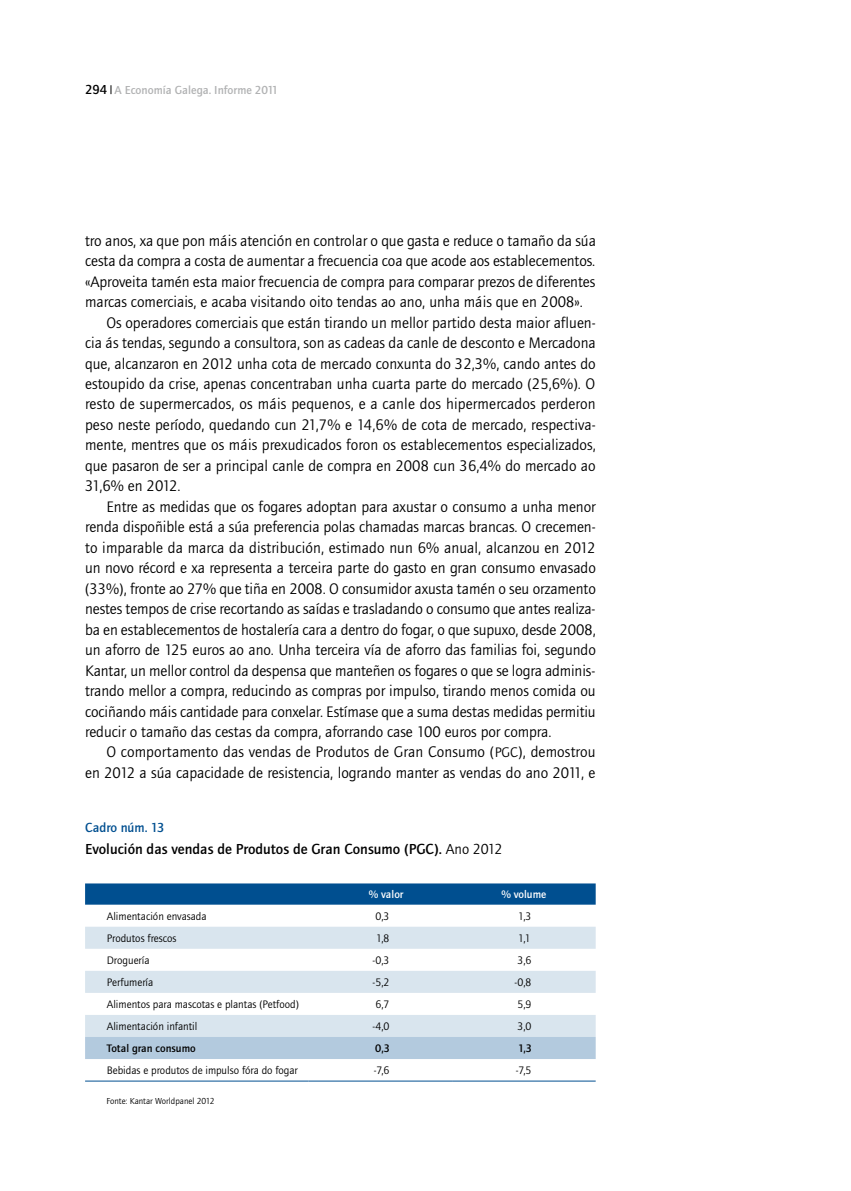
<style>
.page{position:relative;width:851px;height:1191px;background:#fff}
.page>*{position:absolute;margin:0;border:0;box-sizing:border-box;transform-origin:0 0}
.t1{font:15.75px "Foundry Journal";color:#000}
.t2{font:500 15px "Foundry Journal";color:#000}
.t3{font:500 13.5px "Foundry Journal";color:#004f90}
.t4{font:500 12px "Foundry Journal";color:#b1b2b3}
.t5{font:11.25px "Foundry Journal";color:#000}
.t6{font:500 11.25px "Foundry Journal";color:#000}
.t7{font:500 11.25px "Foundry Journal";color:#fff}
.t8{font:9px "Foundry Journal";color:#000}
.s1{font-size:13.5px;color:#000}
.s2{font-size:14.25px}
.s3{font-weight:400}
</style>
<div class="page">
<div style="left:85px;top:883px;width:510px;height:21px;background:#004f90"></div>
<svg style="left:85px;top:926px;width:510px;height:111px;fill:#d9e5ee"></svg>
<div style="left:85px;top:1037px;width:510px;height:22px;background:#b3cade"></div>
<hr style="left:85px;top:1080px;width:223px;height:1px;background:#004f90">
<hr style="left:308px;top:1080px;width:144px;height:1px;background:#004f90">
<hr style="left:452px;top:1080px;width:143px;height:1px;background:#004f90">
<p class="t4" style="left:85px;top:83px;width:195px"><span class="s1">294</span> A Economía Galega. Informe 2011</p>
<p class="t1" style="left:85px;top:232px;width:512px">tro anos, xa que pon máis atención en controlar o que gasta e reduce o tamaño da súa</p>
<p class="t1" style="left:85px;top:252px;width:511px">cesta da compra a costa de aumentar a frecuencia coa que acode aos establecementos.</p>
<p class="t1" style="left:85px;top:273px;width:511px">«Aproveita tamén esta maior frecuencia de compra para comparar prezos de diferentes</p>
<p class="t1" style="left:85px;top:293px;width:499px">marcas comerciais, e acaba visitando oito tendas ao ano, unha máis que en 2008».</p>
<p class="t1" style="left:106px;top:314px;width:490px">Os operadores comerciais que están tirando un mellor partido desta maior afluen-</p>
<p class="t1" style="left:85px;top:334px;width:512px">cia ás tendas, segundo a consultora, son as cadeas da canle de desconto e Mercadona</p>
<p class="t1" style="left:85px;top:355px;width:512px">que, alcanzaron en 2012 unha cota de mercado conxunta do 32,3%, cando antes do</p>
<p class="t1" style="left:85px;top:375px;width:511px">estoupido da crise, apenas concentraban unha cuarta parte do mercado (25,6%). O</p>
<p class="t1" style="left:85px;top:396px;width:512px">resto de supermercados, os máis pequenos, e a canle dos hipermercados perderon</p>
<p class="t1" style="left:85px;top:416px;width:512px">peso neste período, quedando cun 21,7% e 14,6% de cota de mercado, respectiva-</p>
<p class="t1" style="left:85px;top:436px;width:512px">mente, mentres que os máis prexudicados foron os establecementos especializados,</p>
<p class="t1" style="left:85px;top:457px;width:512px">que pasaron de ser a principal canle de compra en 2008 cun 36,4% do mercado ao</p>
<p class="t1" style="left:85px;top:477px;width:97px">31,6% en 2012.</p>
<p class="t1" style="left:106px;top:498px;width:491px">Entre as medidas que os fogares adoptan para axustar o consumo a unha menor</p>
<p class="t1" style="left:85px;top:518px;width:512px">renda dispoñible está a súa preferencia polas chamadas marcas brancas. O crecemen-</p>
<p class="t1" style="left:85px;top:539px;width:512px">to imparable da marca da distribución, estimado nun 6% anual, alcanzou en 2012</p>
<p class="t1" style="left:85px;top:559px;width:512px">un novo récord e xa representa a terceira parte do gasto en gran consumo envasado</p>
<p class="t1" style="left:85px;top:580px;width:512px">(33%), fronte ao 27% que tiña en 2008. O consumidor axusta tamén o seu orzamento</p>
<p class="t1" style="left:85px;top:600px;width:512px">nestes tempos de crise recortando as saídas e trasladando o consumo que antes realiza-</p>
<p class="t1" style="left:85px;top:621px;width:512px">ba en establecementos de hostalería cara a dentro do fogar, o que supuxo, desde 2008,</p>
<p class="t1" style="left:85px;top:641px;width:512px">un aforro de 125 euros ao ano. Unha terceira vía de aforro das familias foi, segundo</p>
<p class="t1" style="left:85px;top:661px;width:511px">Kantar, un mellor control da despensa que manteñen os fogares o que se logra adminis-</p>
<p class="t1" style="left:85px;top:682px;width:512px">trando mellor a compra, reducindo as compras por impulso, tirando menos comida ou</p>
<p class="t1" style="left:85px;top:702px;width:512px">cociñando máis cantidade para conxelar. Estímase que a suma destas medidas permitiu</p>
<p class="t1" style="left:85px;top:723px;width:467px">reducir o tamaño das cestas da compra, aforrando case 100 euros por compra.</p>
<p class="t1" style="left:106px;top:743px;width:490px">O comportamento das vendas de Produtos de Gran Consumo (<span class="s2">pgc</span>), demostrou</p>
<p class="t1" style="left:85px;top:764px;width:512px">en 2012 a súa capacidade de resistencia, logrando manter as vendas do ano 2011, e</p>
<p class="t3" style="left:85px;top:820px;width:81px">Cadro núm. 13</p>
<p class="t2" style="left:85px;top:840px;width:419px">Evolución das vendas de Produtos de Gran Consumo (PGC). <span class="s3">Ano 2012</span></p>
<p class="t7" style="left:368px;top:888px;width:36px">% valor</p>
<p class="t7" style="left:501px;top:888px;width:46px">% volume</p>
<p class="t5" style="left:107px;top:910px;width:101px">Alimentación envasada</p>
<p class="t5" style="left:375px;top:910px;width:16px">0,3</p>
<p class="t5" style="left:518px;top:910px;width:15px">1,3</p>
<p class="t5" style="left:107px;top:932px;width:71px">Produtos frescos</p>
<p class="t5" style="left:376px;top:932px;width:15px">1,8</p>
<p class="t5" style="left:518px;top:932px;width:14px">1,1</p>
<p class="t5" style="left:107px;top:954px;width:44px">Droguería</p>
<p class="t5" style="left:372px;top:954px;width:18px">-0,3</p>
<p class="t5" style="left:517px;top:954px;width:16px">3,6</p>
<p class="t5" style="left:107px;top:976px;width:48px">Perfumería</p>
<p class="t5" style="left:372px;top:976px;width:18px">-5,2</p>
<p class="t5" style="left:514px;top:976px;width:18px">-0,8</p>
<p class="t5" style="left:107px;top:998px;width:193px">Alimentos para mascotas e plantas (Petfood)</p>
<p class="t5" style="left:375px;top:998px;width:16px">6,7</p>
<p class="t5" style="left:517px;top:998px;width:16px">5,9</p>
<p class="t5" style="left:107px;top:1020px;width:92px">Alimentación infantil</p>
<p class="t5" style="left:372px;top:1020px;width:18px">-4,0</p>
<p class="t5" style="left:517px;top:1020px;width:16px">3,0</p>
<p class="t6" style="left:107px;top:1042px;width:90px">Total gran consumo</p>
<p class="t6" style="left:375px;top:1042px;width:16px">0,3</p>
<p class="t6" style="left:518px;top:1042px;width:16px">1,3</p>
<p class="t5" style="left:107px;top:1064px;width:192px">Bebidas e produtos de impulso fóra do fogar</p>
<p class="t5" style="left:373px;top:1064px;width:17px">-7,6</p>
<p class="t5" style="left:515px;top:1064px;width:17px">-7,5</p>
<p class="t8" style="left:106px;top:1095px;width:110px">Fonte: Kantar Worldpanel 2012</p>
</div>
